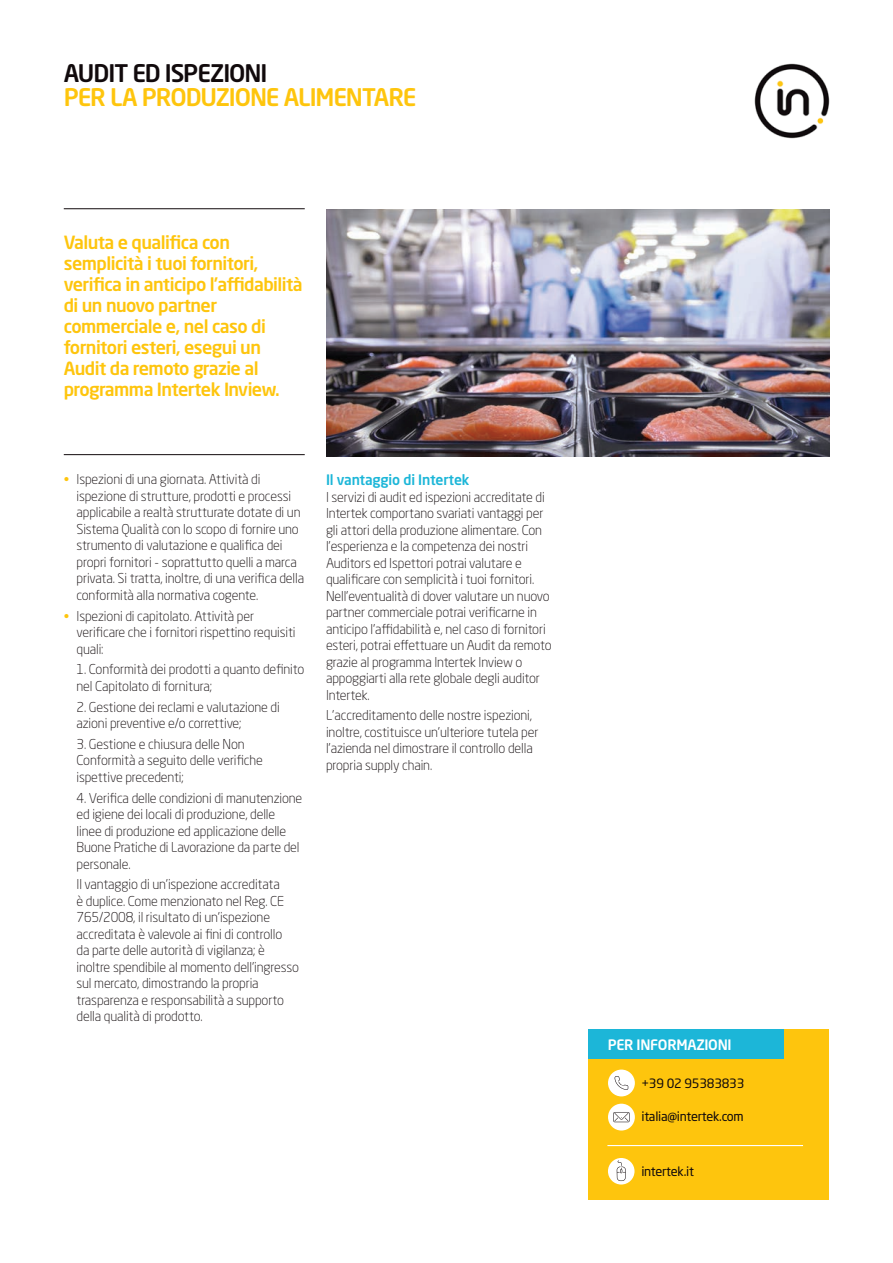
<style>
.page{position:relative;width:893px;height:1263px;background:#fff}
.page>*{position:absolute;margin:0;border:0;box-sizing:border-box;transform-origin:0 0}
.t1{font:500 24px "Neo Sans Std";letter-spacing:-.045em;color:#fec50d}
.t2{font:500 24px "Neo Sans Std";letter-spacing:-.045em;color:#110a0c}
.t3{font:500 18px/21px "Neo Sans Std";letter-spacing:-.03em;color:#fec50d}
.t4{font:500 14.25px "Neo Sans Std";letter-spacing:-.01em;color:#1cb6d8}
.t5{font:500 14.25px "Neo Sans Std";letter-spacing:-.02em;color:#fff}
.t6{font:300 13.5px/16.5px "Neo Sans Std";letter-spacing:-.01em;color:#110a0c}
.t7{font:12.75px "Neo Sans Std";letter-spacing:-.02em;color:#110a0c}
.s1{color:#fec50d}
</style>
<div class="page">
<div style="left:588px;top:1029px;width:241px;height:170px;background:#fec50d"></div>
<div style="left:588px;top:1029px;width:196px;height:30px;background:#1cb6d8"></div>
<div style="left:608px;top:1069px;width:27px;height:27px;background:#fff;border-radius:50%"></div>
<svg style="left:614px;top:1076px;width:14px;height:14px"></svg>
<div style="left:608px;top:1104px;width:27px;height:26px;background:#fff;border-radius:50%"></div>
<svg style="left:613px;top:1112px;width:16px;height:10px"></svg>
<div style="left:608px;top:1158px;width:26px;height:26px;background:#fff;border-radius:50%"></div>
<svg style="left:617px;top:1160px;width:9px;height:21px"></svg>
<hr style="left:607px;top:1145px;width:196px;height:1px;background:#fff">
<img style="left:326px;top:209px;width:503px;height:247px">
<img style="left:755px;top:64px;width:74px;height:74px">
<hr style="left:64px;top:454px;width:241px;height:1px;background:#110a0c">
<hr style="left:64px;top:208px;width:241px;height:1px;background:#110a0c">
<h1 class="t2" style="left:64px;top:58px;width:205px">AUDIT ED ISPEZIONI</h1>
<h1 class="t1" style="left:64px;top:82px;width:354px">PER LA PRODUZIONE ALIMENTARE</h1>
<h2 class="t3" style="left:64px;top:231px;width:241px">Valuta e qualifica con semplicità i tuoi fornitori, verifica in anticipo l’affidabilità di un nuovo partner commerciale e, nel caso di fornitori esteri, esegui un<br>Audit da remoto grazie al programma Intertek Inview.</h2>
<p class="t6" style="left:77px;top:471px;width:229px;text-indent:-13px"><span class="s1">•</span> Ispezioni di una giornata. Attività di ispezione di strutture, prodotti e processi applicabile a realtà strutturate dotate di un Sistema Qualità con lo scopo di fornire uno strumento di valutazione e qualifica dei propri fornitori - soprattutto quelli a marca privata. Si tratta, inoltre, di una verifica della conformità alla normativa cogente.</p>
<p class="t6" style="left:77px;top:607px;width:221px;text-indent:-13px"><span class="s1">•</span> Ispezioni di capitolato. Attività per verificare che i fornitori rispettino requisiti quali:</p>
<p class="t6" style="left:77px;top:661px;width:229px">1. Conformità dei prodotti a quanto definito nel Capitolato di fornitura;</p>
<p class="t6" style="left:77px;top:698px;width:205px">2. Gestione dei reclami e valutazione di azioni preventive e/o correttive;</p>
<p class="t6" style="left:77px;top:736px;width:188px">3. Gestione e chiusura delle Non<br>Conformità a seguito delle verifiche ispettive precedenti;</p>
<p class="t6" style="left:77px;top:789px;width:227px">4. Verifica delle condizioni di manutenzione ed igiene dei locali di produzione, delle linee di produzione ed applicazione delle Buone Pratiche di Lavorazione da parte del personale.</p>
<p class="t6" style="left:77px;top:876px;width:224px">Il vantaggio di un’ispezione accreditata<br>è duplice. Come menzionato nel Reg. CE 765/2008, il risultato di un’ispezione accreditata è valevole ai fini di controllo<br>da parte delle autorità di vigilanza; è inoltre spendibile al momento dell’ingresso sul mercato, dimostrando la propria trasparenza e responsabilità a supporto della qualità di prodotto.</p>
<p class="t4" style="left:326px;top:471px;width:145px">Il vantaggio di Intertek</p>
<p class="t6" style="left:326px;top:488px;width:227px">I servizi di audit ed ispezioni accreditate di Intertek comportano svariati vantaggi per gli attori della produzione alimentare. Con l’esperienza e la competenza dei nostri Auditors ed Ispettori potrai valutare e qualificare con semplicità i tuoi fornitori.<br>Nell’eventualità di dover valutare un nuovo partner commerciale potrai verificarne in anticipo l’affidabilità e, nel caso di fornitori esteri, potrai effettuare un Audit da remoto grazie al programma Intertek Inview o appoggiarti alla rete globale degli auditor Intertek.</p>
<p class="t6" style="left:326px;top:707px;width:214px">L’accreditamento delle nostre ispezioni, inoltre, costituisce un’ulteriore tutela per l’azienda nel dimostrare il controllo della propria supply chain.</p>
<p class="t5" style="left:608px;top:1036px;width:125px">PER INFORMAZIONI</p>
<p class="t7" style="left:641px;top:1075px;width:105px">+39 02 95383833</p>
<p class="t7" style="left:641px;top:1108px;width:104px">italia@intertek.com</p>
<p class="t7" style="left:641px;top:1164px;width:54px">intertek.it</p>
</div>
